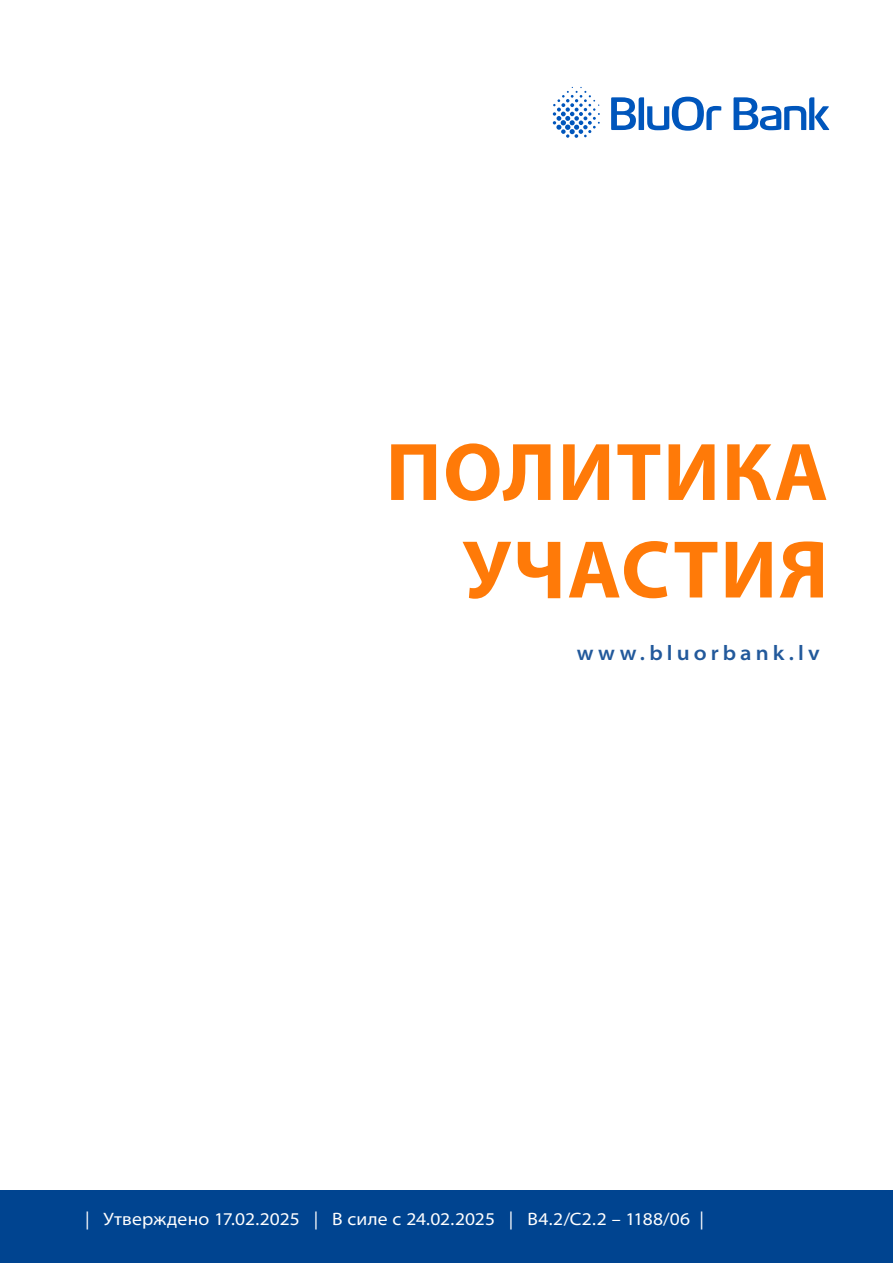
<style>
.page{position:relative;width:893px;height:1263px;background:#fff}
.page>*{position:absolute;margin:0;border:0;box-sizing:border-box;transform-origin:0 0}
.t1{font:700 82.5px/97.5px "Myriad Pro";letter-spacing:.02em;color:#ff7a08;text-align:right}
.t2{font:600 semi-expanded 21px "Myriad Pro";letter-spacing:.195em;color:#22599b}
.t3{font:semi-expanded 18px "Myriad Pro";letter-spacing:.01em;color:#fff}
</style>
<div class="page">
<div style="left:0;top:1191px;width:893px;height:72px;background:#004490"></div>
<svg style="left:553px;top:87px;width:47px;height:51px"></svg>
<svg style="left:611px;top:97px;width:110px;height:34px"></svg>
<svg style="left:733px;top:97px;width:96px;height:33px"></svg>
<h1 class="t1" style="left:386px;top:424px;width:444px">ПОЛИТИКА<br>УЧАСТИЯ</h1>
<p class="t2" style="left:577px;top:641px;width:244px">www.bluorbank.lv</p>
<p class="t3" style="left:85px;top:1209px;width:621px">| Утверждено 17.02.2025 | В силе с 24.02.2025 | B4.2/C2.2 – 1188/06 |</p>
</div>
